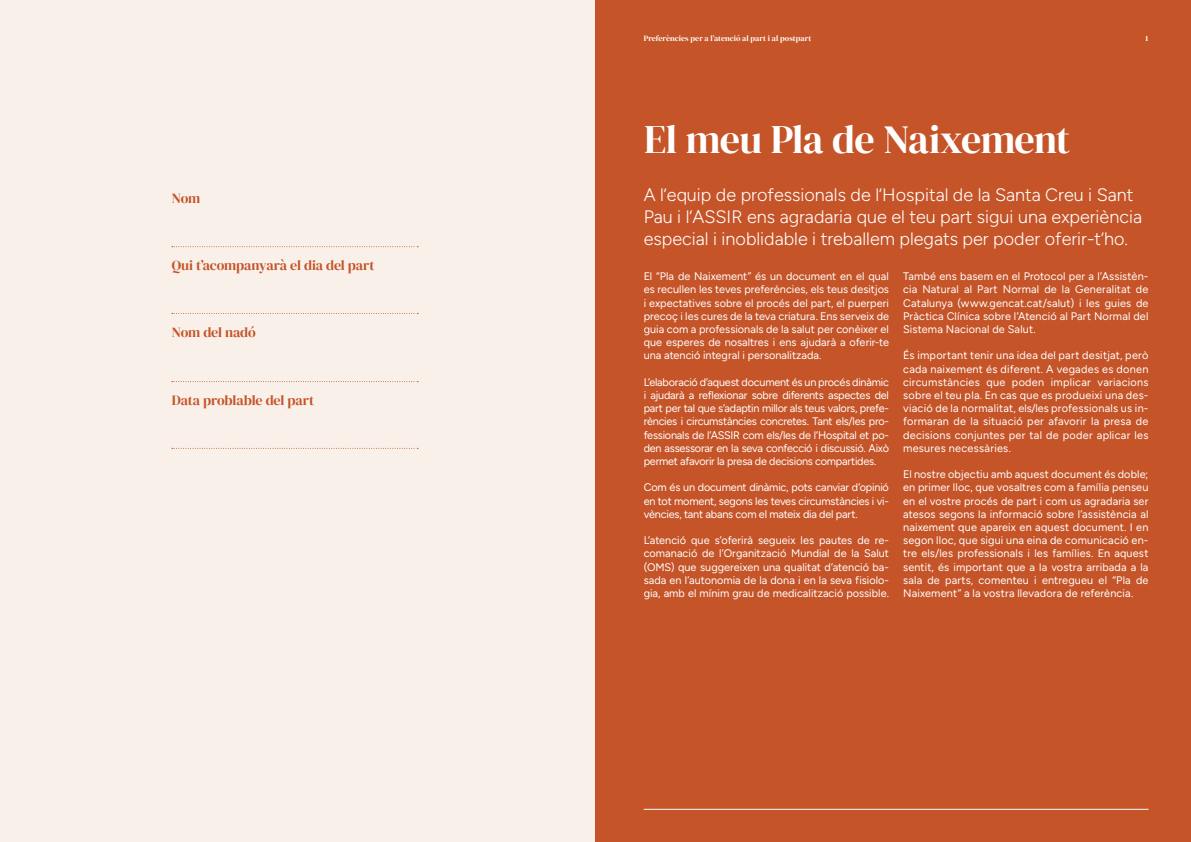
<style>
.page{position:relative;width:1191px;height:842px;background:#fff}
.page>*{position:absolute;margin:0;border:0;box-sizing:border-box;transform-origin:0 0}
.t1{font:40px "DM Serif Display";letter-spacing:-.02em;color:#fff}
.t2{font:300 18px/21.6px "Figtree";color:#fff}
.t3{font:14px "DM Serif Display";letter-spacing:-.01em;color:#c55428}
.t4{font:300 11px/13.2px "Figtree";letter-spacing:.005em;color:#fff;text-align:justify}
.Texto_de_encabezado{font:8px "DM Serif Display";letter-spacing:.005em;color:#fff}
</style>
<div class="page">
<div style="left:0;top:0;width:595px;height:842px;background:#f9f0e9"></div>
<svg style="left:172px;top:246px;width:246px;height:1px"></svg>
<svg style="left:172px;top:381px;width:246px;height:1px"></svg>
<svg style="left:172px;top:313px;width:246px;height:1px"></svg>
<svg style="left:172px;top:448px;width:246px;height:1px"></svg>
<div style="left:595px;top:0;width:596px;height:842px;background:#c55428"></div>
<hr style="left:643px;top:809px;width:505px;height:1px;background:#fff">
<p class="t3" style="left:172px;top:190px;width:30px">Nom</p>
<p class="t3" style="left:172px;top:257px;width:204px">Qui t’acompanyarà el dia del part</p>
<p class="t3" style="left:172px;top:325px;width:85px">Nom del nadó</p>
<p class="t3" style="left:172px;top:392px;width:144px">Data problable del part</p>
<p class="Texto_de_encabezado" style="left:643px;top:34px;width:169px">Preferències per a l’atenció al part i al postpart</p>
<p class="Texto_de_encabezado" style="left:1145px;top:34px;width:4px">1</p>
<p class="t1" style="left:644px;top:117px;width:428px">El meu Pla de Naixement</p>
<p class="t2" style="left:643px;top:184px;width:500px">A l’equip de professionals de l’Hospital de la Santa Creu i Sant<br>Pau i l’ASSIR ens agradaria que el teu part sigui una experiència especial i inoblidable i treballem plegats per poder oferir-t’ho.</p>
<p class="t4" style="left:643px;top:270px;width:247px">El “Pla de Naixement” és un document en el qual es recullen les teves preferències, els teus desitjos i expectatives sobre el procés del part, el puerperi precoç i les cures de la teva criatura. Ens serveix de guia com a professionals de la salut per conèixer el que esperes de nosaltres i ens ajudarà a oferir-te una atenció integral i personalitzada.</p>
<p class="t4" style="left:643px;top:375px;width:247px">L’elaboració d’aquest document és un procés dinàmic i ajudarà a reflexionar sobre diferents aspectes del part per tal que s’adaptin millor als teus valors, prefe&shy;rències i circumstàncies concretes. Tant els/les pro&shy;fessionals de l’ASSIR com els/les de l’Hospital et po&shy;den assessorar en la seva confecció i discussió. Això permet afavorir la presa de decisions compartides.</p>
<p class="t4" style="left:643px;top:481px;width:247px">Com és un document dinàmic, pots canviar d’opinió en tot moment, segons les teves circumstàncies i vi&shy;vències, tant abans com el mateix dia del part.</p>
<p class="t4" style="left:643px;top:534px;width:247px">L’atenció que s’oferirà segueix les pautes de re&shy;comanació de l’Organització Mundial de la Salut (OMS) que suggereixen una qualitat d’atenció ba&shy;sada en l’autonomia de la dona i en la seva fisiolo&shy;gia, amb el mínim grau de medicalització possible.</p>
<p class="t4" style="left:903px;top:270px;width:247px">També ens basem en el Protocol per a l’Assistèn&shy;cia Natural al Part Normal de la Generalitat de Catalunya (www.gencat.cat/salut) i les guies de Pràctica Clínica sobre l’Atenció al Part Normal del Sistema Nacional de Salut.</p>
<p class="t4" style="left:903px;top:349px;width:247px">És important tenir una idea del part desitjat, però cada naixement és diferent. A vegades es donen circumstàncies que poden implicar variacions sobre el teu pla. En cas que es produeixi una des&shy;viació de la normalitat, els/les professionals us in&shy;formaran de la situació per afavorir la presa de decisions conjuntes per tal de poder aplicar les mesures necessàries.</p>
<p class="t4" style="left:903px;top:468px;width:247px">El nostre objectiu amb aquest document és doble; en primer lloc, que vosaltres com a família penseu en el vostre procés de part i com us agradaria ser atesos segons la informació sobre l’assistència al naixement que apareix en aquest document. I en segon lloc, que sigui una eina de comunicació en&shy;tre els/les professionals i les famílies. En aquest sentit, és important que a la vostra arribada a la sala de parts, comenteu i entregueu el “Pla de Naixement” a la vostra llevadora de referència.</p>
</div>
